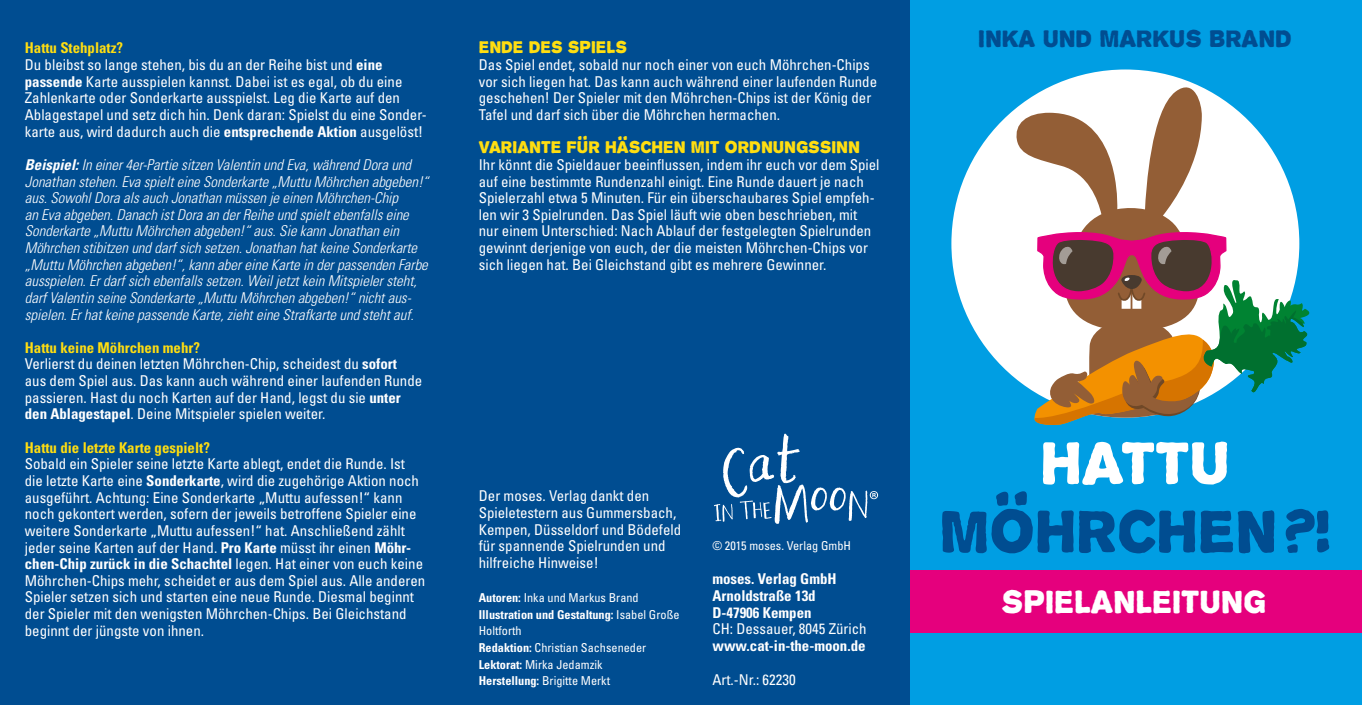
<style>
.page{position:relative;width:1362px;height:705px;background:#fff}
.page>*{position:absolute;margin:0;border:0;box-sizing:border-box;transform-origin:0 0}
.t1{font:52.5px "Propaganda";color:#004d91}
.t2{font:52.5px "Propaganda";color:#fff}
.t3{font:28px "Propaganda";color:#fff}
.t4{font:21px "Propaganda";color:#004d91}
.t5{font:condensed 14.88px/16.6px "Univers LT";color:#fff}
.t6{font:italic 300 condensed 14.88px/16.6px "Univers LT";color:#fff}
.t7{font:700 condensed 14.88px/16.6px "Univers LT";color:#fff}
.t8{font:14.88px "Propaganda";color:#ffde10}
.t9{font:700 condensed 14.88px "Univers LT";color:#ffde10}
.t10{font:condensed 12.25px/16.6px "Univers LT";color:#fff}
.s1{font-weight:700;color:#ffde10}
.s2{font-weight:700}
</style>
<div class="page">
<div style="left:908px;top:0;width:454px;height:704px;background:#009ee3"></div>
<div style="left:0;top:0;width:909px;height:704px;background:#004d91"></div>
<div style="left:951px;top:69px;width:348px;height:348px;background:#fff;border-radius:50%"></div>
<svg style="left:1014px;top:94px;width:215px;height:65px"></svg>
<svg style="left:1036px;top:72px;width:191px;height:160px"></svg>
<svg style="left:1034px;top:232px;width:276px;height:193px"></svg>
<div style="left:911px;top:570px;width:451px;height:62px;background:#e5007d"></div>
<svg style="left:714px;top:433px;width:164px;height:90px"></svg>
<svg style="left:1285px;top:509px;width:29px;height:43px"></svg>
<p class="t5" style="left:25px;top:39px;width:403px"><span class="s1">Hattu Stehplatz?<br></span>Du bleibst so lange stehen, bis du an der Reihe bist und <span class="s2">eine passende</span> Karte ausspielen kannst. Dabei ist es egal, ob du eine Zahlenkarte oder Sonderkarte ausspielst. Leg die Karte auf den Ablagestapel und setz dich hin. Denk daran: Spielst du eine Sonder&shy;karte aus, wird dadurch auch die <span class="s2">entsprechende Aktion</span> ausgelöst!</p>
<p class="t6" style="left:25px;top:156px;width:405px"><span class="s2">Beispiel:</span> In einer 4er-Partie sitzen Valentin und Eva, während Dora und Jonathan stehen. Eva spielt eine Sonderkarte „Muttu Möhrchen abgeben!“ aus. Sowohl Dora als auch Jonathan müssen je einen Möhrchen-Chip<br>an Eva abgeben. Danach ist Dora an der Reihe und spielt ebenfalls eine Sonderkarte „Muttu Möhrchen abgeben!“ aus. Sie kann Jonathan ein Möhrchen stibitzen und darf sich setzen. Jonathan hat keine Sonderkarte „Muttu Möhrchen abgeben!“, kann aber eine Karte in der passenden Farbe ausspielen. Er darf sich ebenfalls setzen. Weil jetzt kein Mitspieler steht, darf Valentin seine Sonderkarte „Muttu Möhrchen abgeben!“ nicht aus&shy;spielen. Er hat keine passende Karte, zieht eine Strafkarte und steht auf.</p>
<p class="t5" style="left:25px;top:339px;width:399px"><span class="s1">Hattu keine Möhrchen mehr?<br></span>Verlierst du deinen letzten Möhrchen-Chip, scheidest du <span class="s2">sofort<br></span>aus dem Spiel aus. Das kann auch während einer laufenden Runde passieren. Hast du noch Karten auf der Hand, legst du sie <span class="s2">unter den Ablagestapel</span>. Deine Mitspieler spielen weiter.</p>
<p class="t9" style="left:25px;top:438px;width:187px">Hattu die letzte Karte gespielt?</p>
<p class="t5" style="left:25px;top:455px;width:402px">Sobald ein Spieler seine letzte Karte ablegt, endet die Runde. Ist die letzte Karte eine <span class="s2">Sonderkarte</span>, wird die zugehörige Aktion noch ausgeführt. Achtung: Eine Sonderkarte „Muttu aufessen!“ kann noch gekontert werden, sofern der jeweils betroffene Spieler eine weitere Sonderkarte „Muttu aufessen!“ hat. Anschließend zählt jeder seine Karten auf der Hand. <span class="s2">Pro Karte</span> müsst ihr einen <span class="s2">Möhr&shy;chen-Chip zurück in die Schachtel</span> legen. Hat einer von euch keine Möhrchen-Chips mehr, scheidet er aus dem Spiel aus. Alle anderen Spieler setzen sich und starten eine neue Runde. Diesmal beginnt der Spieler mit den wenigsten Möhrchen-Chips. Bei Gleichstand beginnt der jüngste von ihnen.</p>
<p class="t8" style="left:479px;top:34px;width:150px">ENDE DES SPIELS</p>
<p class="t5" style="left:479px;top:56px;width:400px">Das Spiel endet, sobald nur noch einer von euch Möhrchen-Chips vor sich liegen hat. Das kann auch während einer laufenden Runde geschehen! Der Spieler mit den Möhrchen-Chips ist der König der Tafel und darf sich über die Möhrchen hermachen.</p>
<p class="t8" style="left:479px;top:134px;width:383px">VARIANTE FÜR HÄSCHEN MIT ORDNUNGSSINN</p>
<p class="t5" style="left:479px;top:156px;width:402px">Ihr könnt die Spieldauer beeinflussen, indem ihr euch vor dem Spiel auf eine bestimmte Rundenzahl einigt. Eine Runde dauert je nach Spielerzahl etwa 5 Minuten. Für ein überschaubares Spiel empfeh&shy;len wir 3 Spielrunden. Das Spiel läuft wie oben beschrieben, mit nur einem Unterschied: Nach Ablauf der festgelegten Spielrunden gewinnt derjenige von euch, der die meisten Möhrchen-Chips vor sich liegen hat. Bei Gleichstand gibt es mehrere Gewinner.</p>
<p class="t5" style="left:479px;top:487px;width:204px">Der moses. Verlag dankt den<br>Spieletestern aus Gummersbach,<br>Kempen, Düsseldorf und Bödefeld für spannende Spielrunden und hilfreiche Hinweise!</p>
<p class="t10" style="left:479px;top:589px;width:202px"><span class="s2">Autoren:</span> Inka und Markus Brand<br><span class="s2">Illustration und Gestaltung:</span> Isabel Große<br>Holtforth<br><span class="s2">Redaktion:</span> Christian Sachseneder<br><span class="s2">Lektorat:</span> Mirka Jedamzik<br><span class="s2">Herstellung:</span> Brigitte Merkt</p>
<p class="t10" style="left:712px;top:537px;width:140px">© 2015 moses. Verlag GmbH</p>
<p class="t7" style="left:712px;top:570px;width:126px">moses. Verlag GmbH<br>Arnoldstraße 13d<br>D-47906 Kempen</p>
<p class="t5" style="left:712px;top:620px;width:156px">CH: Dessauer, 8045 Zürich</p>
<p class="t7" style="left:712px;top:637px;width:155px">www.cat-in-the-moon.de</p>
<p class="t5" style="left:712px;top:671px;width:85px">Art.-Nr.: 62230</p>
<h3 class="t4" style="left:978px;top:20px;width:315px">INKA UND MARKUS BRAND</h3>
<h1 class="t2" style="left:1040px;top:416px;width:191px">HATTU</h1>
<h1 class="t1" style="left:939px;top:485px;width:392px">MÖHRCHEN !</h1>
<h2 class="t3" style="left:1001px;top:577px;width:266px">SPIELANLEITUNG</h2>
</div>
